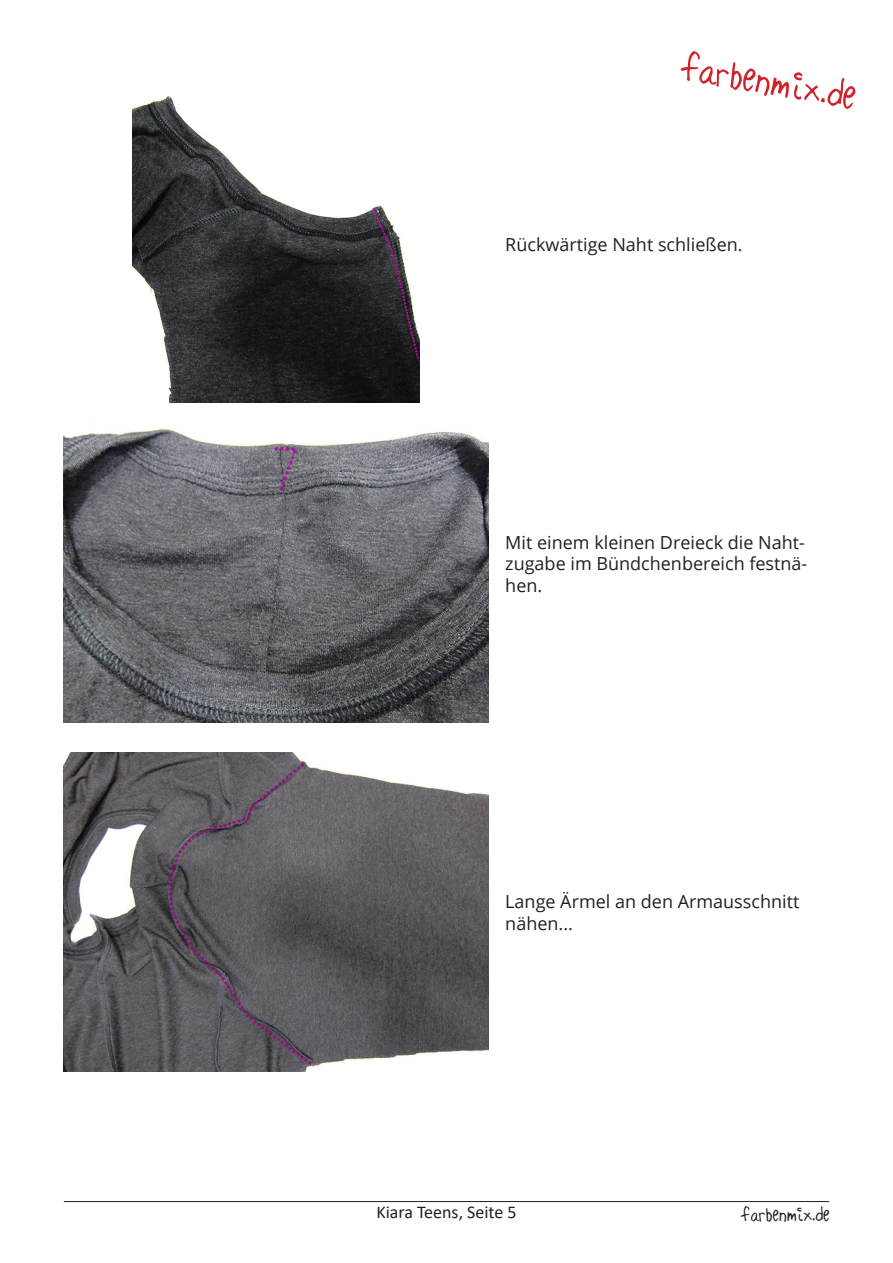
<style>
.page{position:relative;width:893px;height:1263px;background:#fff}
.page>*{position:absolute;margin:0;border:0;box-sizing:border-box;transform-origin:0 0}
.t1{font:45px "Hilde Sharpie";color:#d1232a}
.t2{font:22.5px "Hilde Sharpie";color:#231f20}
.t3{font:18px/21.6px "Open Sans";color:#231f20}
.t4{font:18px "Calibri";color:#231f20}
</style>
<div class="page">
<hr style="left:64px;top:1201px;width:765px;height:1px;background:#231f20">
<img style="left:133px;top:95px;width:286px;height:308px">
<img style="left:64px;top:427px;width:424px;height:296px">
<img style="left:64px;top:753px;width:424px;height:318px">
<h1 class="t1" style="left:688px;top:36px;width:177px;rotate:10deg">farbenmix.de</h1>
<p class="t3" style="left:505px;top:234px;width:239px">Rückwärtige Naht schließen.</p>
<p class="t3" style="left:505px;top:531px;width:304px">Mit einem kleinen Dreieck die Naht&shy;zugabe im Bündchenbereich festnä&shy;hen.</p>
<p class="t3" style="left:505px;top:890px;width:296px">Lange Ärmel an den Armausschnitt nähen...</p>
<p class="t4" style="left:376px;top:1200px;width:142px">Kiara Teens, Seite 5</p>
<p class="t2" style="left:742px;top:1199px;width:89px">farbenmix.de</p>
</div>
